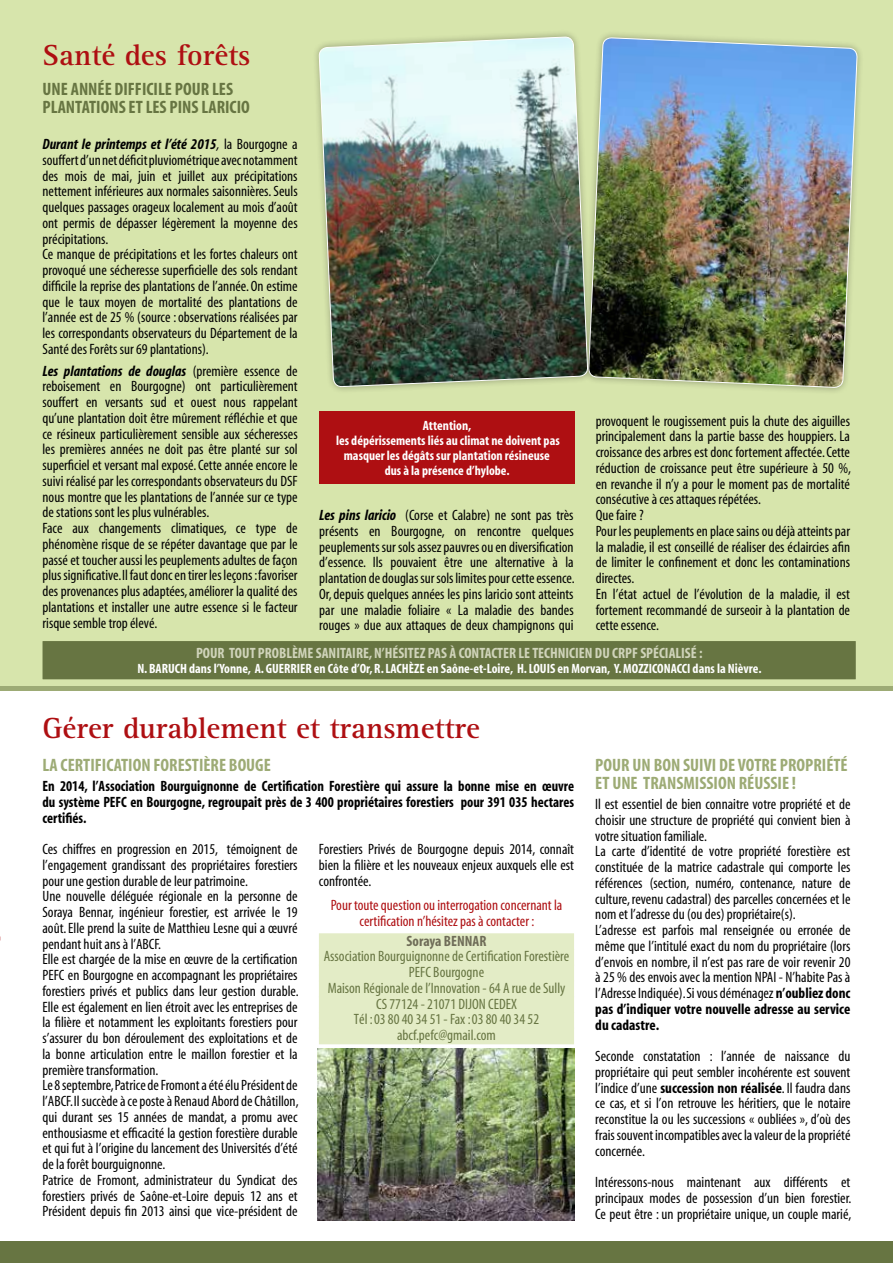
<style>
.page{position:relative;width:893px;height:1263px;background:#fff}
.page>*{position:absolute;margin:0;border:0;box-sizing:border-box;transform-origin:0 0}
.t1{font:700 30px "Rotis Serif";color:#ae0f12}
.t2{font:700 condensed 18px/18px "Myriad";color:#9dab75}
.t3{font:700 condensed 18px/18px "Myriad";color:#677542}
.t4{font:condensed 15px/15.8px "Myriad";color:#000}
.t5{font:700 condensed 15px/15.8px "Myriad";color:#000;text-align:justify;scale:.96 1}
.t6{font:condensed 15px/15.8px "Myriad";color:#677542;text-align:center}
.t7{font:condensed 15px/15.8px "Myriad";color:#ae0f12;text-align:center}
.t8{font:700 condensed 15px "Myriad";color:#d0d4ba}
.t9{font:700 condensed 15px "Myriad";color:#6f6d58}
.t10{font:700 condensed 13.5px/15px "Myriad";color:#fff;text-align:center}
.s1{font-weight:700;font-style:italic}
.s2{font-style:italic}
.s3{font-weight:700}
</style>
<div class="page">
<div style="left:0;top:0;width:893px;height:689px;background:#d7e5ac"></div>
<div style="left:0;top:1242px;width:893px;height:21px;background:#677542"></div>
<div style="left:319px;top:933px;width:255px;height:17px;background:#e3ecc6"></div>
<div style="left:319px;top:949px;width:255px;height:16px;background:#e3ecc6"></div>
<div style="left:319px;top:965px;width:255px;height:16px;background:#e3ecc6"></div>
<div style="left:319px;top:980px;width:255px;height:17px;background:#e3ecc6"></div>
<div style="left:319px;top:996px;width:255px;height:17px;background:#e3ecc6"></div>
<div style="left:319px;top:1012px;width:255px;height:16px;background:#e3ecc6"></div>
<div style="left:319px;top:1028px;width:255px;height:16px;background:#e3ecc6"></div>
<img style="left:595px;top:34px;width:263px;height:358px">
<div style="left:312px;top:30px;width:283px;height:364px;background:#000;opacity:.3"></div>
<img style="left:319px;top:30px;width:269px;height:383px">
<img style="left:318px;top:1048px;width:256px;height:172px">
<hr style="left:0;top:686px;width:893px;height:4px;background:#9dab75">
<div style="left:43px;top:641px;width:813px;height:38px;background:#677542"></div>
<div style="left:319px;top:411px;width:255px;height:73px;background:#ae0f12"></div>
<h1 class="t1" style="left:43px;top:38px;width:209px">Santé des forêts</h1>
<p class="t3" style="left:43px;top:81px;width:209px">UNE ANNÉE DIFFICILE POUR LES<br>PLANTATIONS ET LES PINS LARICIO</p>
<p class="t4" style="left:43px;top:137px;width:257px"><span class="s1">Durant le printemps et l’été 2015</span><span class="s2">,</span> la Bourgogne a souffert d’un net déficit pluviométrique avec notamment des mois de mai, juin et juillet aux précipitations nettement inférieures aux normales saisonnières. Seuls quelques passages orageux localement au mois d’août ont permis de dépasser légèrement la moyenne des précipitations.<br>Ce manque de précipitations et les fortes chaleurs ont provoqué une sécheresse superficielle des sols rendant difficile la reprise des plantations de l’année. On estime que le taux moyen de mortalité des plantations de l’année est de 25 % (source : observations réalisées par les correspondants observateurs du Département de la Santé des Forêts sur 69 plantations).</p>
<p class="t4" style="left:43px;top:363px;width:257px"><span class="s1">Les plantations de douglas</span> (première essence de reboisement en Bourgogne) ont particulièrement souffert en versants sud et ouest nous rappelant qu’une plantation doit être mûrement réfléchie et que ce résineux particulièrement sensible aux sécheresses les premières années ne doit pas être planté sur sol superficiel et versant mal exposé. Cette année encore le suivi réalisé par les correspondants observateurs du DSF nous montre que les plantations de l’année sur ce type de stations sont les plus vulnérables.<br>Face aux changements climatiques, ce type de phénomène risque de se répéter davantage que par le passé et toucher aussi les peuplements adultes de façon plus significative.Il faut donc en tirer les leçons : favoriser des provenances plus adaptées, améliorer la qualité des plantations et installer une autre essence si le facteur risque semble trop élevé.</p>
<p class="t10" style="left:336px;top:418px;width:225px">Attention,<br>les dépérissements liés au climat ne doivent pas masquer les dégâts sur plantation résineuse dus à la présence d’hylobe.</p>
<p class="t4" style="left:319px;top:508px;width:257px;text-align:justify"><span class="s1">Les pins laricio</span> (Corse et Calabre) ne sont pas très présents en Bourgogne, on rencontre quelques peuplements sur sols assez pauvres ou en diversification d’essence. Ils pouvaient être une alternative à la plantation de douglas sur sols limites pour cette essence.<br>Or, depuis quelques années les pins laricio sont atteints par une maladie foliaire « La maladie des bandes rouges » due aux attaques de deux champignons qui</p>
<p class="t4" style="left:596px;top:413px;width:257px">provoquent le rougissement puis la chute des aiguilles principalement dans la partie basse des houppiers. La croissance des arbres est donc fortement affectée. Cette réduction de croissance peut être supérieure à 50 %, en revanche il n’y a pour le moment pas de mortalité consécutive à ces attaques répétées.<br>Que faire ?<br>Pour les peuplements en place sains ou déjà atteints par la maladie, il est conseillé de réaliser des éclaircies afin de limiter le confinement et donc les contaminations directes.<br>En l’état actuel de l’évolution de la maladie, il est fortement recommandé de surseoir à la plantation de cette essence.</p>
<p class="t8" style="left:196px;top:646px;width:508px">POUR TOUT PROBLÈME SANITAIRE, N’HÉSITEZ PAS À CONTACTER LE TECHNICIEN DU CRPF SPÉCIALISÉ :</p>
<p class="t10" style="left:137px;top:662px;width:626px">N. BARUCH dans l’Yonne, A. GUERRIER en Côte d’Or, R. LACHÈZE en Saône-et-Loire, H. LOUIS en Morvan, Y. MOZZICONACCI dans la Nièvre.</p>
<h1 class="t1" style="left:43px;top:710px;width:439px">Gérer durablement et transmettre</h1>
<p class="t2" style="left:43px;top:757px;width:230px">LA CERTIFICATION FORESTIÈRE BOUGE</p>
<p class="t5" style="left:43px;top:779px;width:555px">En 2014, l’Association Bourguignonne de Certification Forestière qui assure la bonne mise en œuvre du système PEFC en Bourgogne, regroupait près de 3 400 propriétaires forestiers pour 391 035 hectares certifiés.</p>
<p class="t4" style="left:43px;top:842px;width:258px">Ces chiffres en progression en 2015, témoignent de l’engagement grandissant des propriétaires forestiers pour une gestion durable de leur patrimoine.<br>Une nouvelle déléguée régionale en la personne de Soraya Bennar, ingénieur forestier, est arrivée le 19 août. Elle prend la suite de Matthieu Lesne qui a œuvré pendant huit ans à l’ABCF.<br>Elle est chargée de la mise en œuvre de la certification PEFC en Bourgogne en accompagnant les propriétaires forestiers privés et publics dans leur gestion durable.<br>Elle est également en lien étroit avec les entreprises de la filière et notamment les exploitants forestiers pour s’assurer du bon déroulement des exploitations et de la bonne articulation entre le maillon forestier et la première transformation.<br>Le 8 septembre, Patrice de Fromont a été élu Président de l’ABCF. Il succède à ce poste à Renaud Abord de Châtillon, qui durant ses 15 années de mandat, a promu avec enthousiasme et efficacité la gestion forestière durable et qui fut à l’origine du lancement des Universités d’été de la forêt bourguignonne.<br>Patrice de Fromont, administrateur du Syndicat des forestiers privés de Saône-et-Loire depuis 12 ans et Président depuis fin 2013 ainsi que vice-président de</p>
<p class="t4" style="left:319px;top:842px;width:257px;text-align:justify">Forestiers Privés de Bourgogne depuis 2014, connaît bien la filière et les nouveaux enjeux auxquels elle est confrontée.</p>
<p class="t7" style="left:331px;top:898px;width:233px">Pour toute question ou interrogation concernant la certification n’hésitez pas à contacter :</p>
<p class="t9" style="left:406px;top:933px;width:82px">Soraya BENNAR</p>
<p class="t6" style="left:324px;top:949px;width:247px">Association Bourguignonne de Certification Forestière PEFC Bourgogne<br>Maison Régionale de l’Innovation - 64 A rue de Sully CS 77124 - 21071 DIJON CEDEX<br>Tél : 03 80 40 34 51 - Fax : 03 80 40 34 52 abcf.pefc@gmail.com</p>
<p class="t2" style="left:595px;top:757px;width:254px">POUR UN BON SUIVI DE VOTRE PROPRIÉTÉ<br>ET UNE TRANSMISSION RÉUSSIE !</p>
<p class="t4" style="left:595px;top:797px;width:257px">Il est essentiel de bien connaitre votre propriété et de choisir une structure de propriété qui convient bien à votre situation familiale.<br>La carte d’identité de votre propriété forestière est constituée de la matrice cadastrale qui comporte les références (section, numéro, contenance, nature de culture, revenu cadastral) des parcelles concernées et le nom et l’adresse du (ou des) propriétaire(s).<br>L’adresse est parfois mal renseignée ou erronée de même que l’intitulé exact du nom du propriétaire (lors d’envois en nombre, il n’est pas rare de voir revenir 20 à 25 % des envois avec la mention NPAI - N’habite Pas à l’Adresse Indiquée). Si vous déménagez <span class="s3">n’oubliez donc pas d’indiquer votre nouvelle adresse au service du cadastre.</span></p>
<p class="t4" style="left:595px;top:1049px;width:257px;text-align:justify">Seconde constatation : l’année de naissance du propriétaire qui peut sembler incohérente est souvent l’indice d’une <span class="s3">succession non réalisée</span>. Il faudra dans ce cas, et si l’on retrouve les héritiers, que le notaire reconstitue la ou les successions « oubliées », d’où des frais souvent incompatibles avec la valeur de la propriété concernée.</p>
<p class="t4" style="left:595px;top:1175px;width:258px;text-align:justify">Intéressons-nous maintenant aux différents et principaux modes de possession d’un bien forestier.<br>Ce peut être : un propriétaire unique, un couple marié,</p>
</div>
